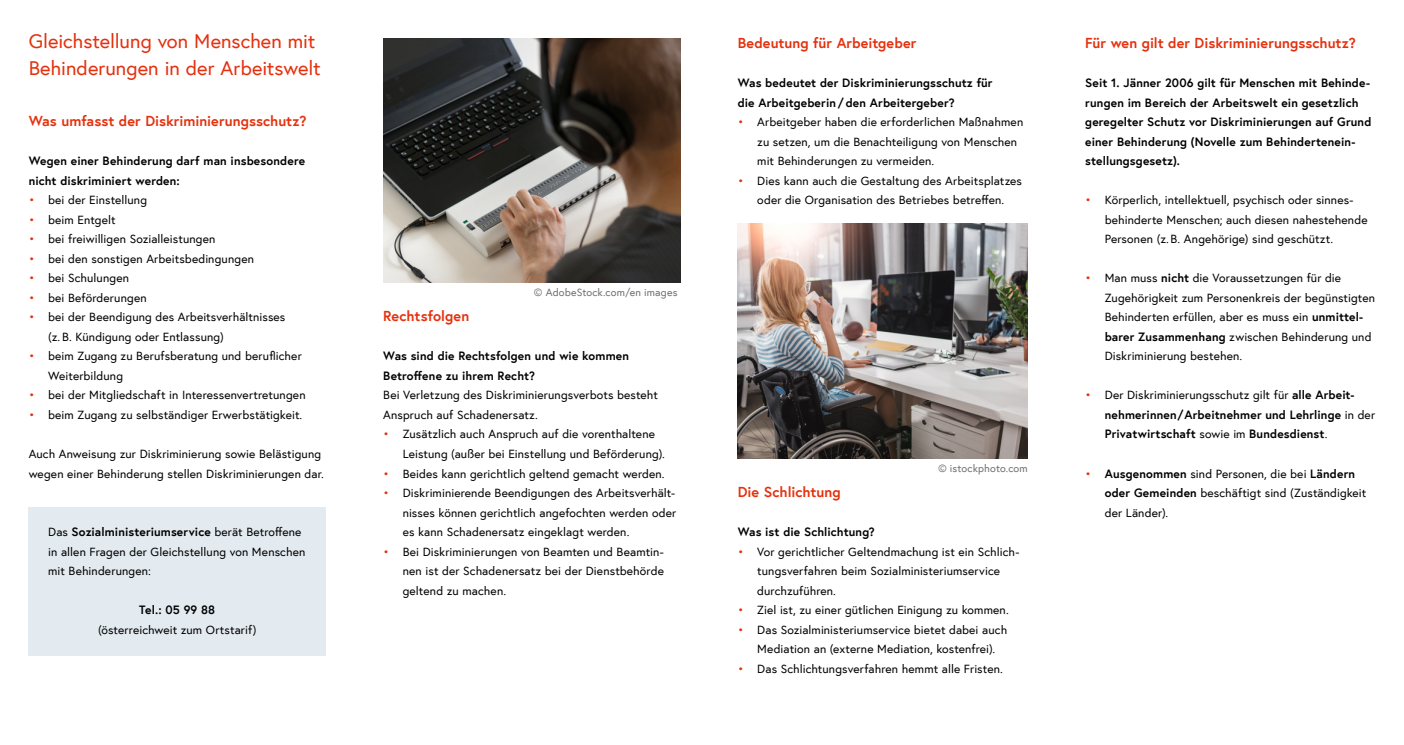
<style>
.page{position:relative;width:1404px;height:745px;background:#fff}
.page>*{position:absolute;margin:0;border:0;box-sizing:border-box;transform-origin:0 0}
.h1_ohne_Nummerierung{font:20px/27.5px "Europa Austria";color:#e5310e}
.h2_ohne_Nummerierung{font:700 14.38px "Europa Austria";letter-spacing:.005em;color:#e5310e}
.Infobox_p_Infobox_ohne_h{font:12px/19.5px "Europa Austria";letter-spacing:.01em;color:#000}
.p_Abstand_danach{font:700 12px/19.5px "Europa Austria";letter-spacing:.015em;color:#000}
.p{font:700 12px/19.5px "Europa Austria";letter-spacing:.01em;color:#000}
.p_Abstand_danach-2{font:12px/19.5px "Europa Austria";letter-spacing:.01em;color:#000}
.p-2{font:12px/19.5px "Europa Austria";letter-spacing:.01em;color:#000}
.t1{font:10.62px "Europa Austria";letter-spacing:.015em;color:#6f6f6e}
.s1{color:#e5310e}
.s2{font-weight:700}
.s3{font-weight:400;color:#e5310e}
.s4{font-weight:400}
</style>
<div class="page">
<div style="left:29px;top:507px;width:297px;height:89px;background:#e4ebf0"></div>
<div style="left:29px;top:584px;width:297px;height:71px;background:#e4ebf0"></div>
<img style="left:737px;top:224px;width:290px;height:234px">
<img style="left:383px;top:38px;width:297px;height:244px">
<h1 class="h1_ohne_Nummerierung" style="left:29px;top:27px;width:293px">Gleichstellung von Menschen mit<br>Behinderungen in der Arbeitswelt</h1>
<h2 class="h2_ohne_Nummerierung" style="left:29px;top:111px;width:279px">Was umfasst der Diskriminierungsschutz?</h2>
<p class="p" style="left:29px;top:151px;width:278px">Wegen einer Behinderung darf man insbesondere nicht diskriminiert werden:</p>
<p class="Infobox_p_Infobox_ohne_h" style="left:29px;top:190px;width:120px"><span class="s1">•</span> bei der Einstellung</p>
<p class="Infobox_p_Infobox_ohne_h" style="left:29px;top:209px;width:88px"><span class="s1">•</span> beim Entgelt</p>
<p class="Infobox_p_Infobox_ohne_h" style="left:29px;top:229px;width:188px"><span class="s1">•</span> bei freiwilligen Sozialleistungen</p>
<p class="Infobox_p_Infobox_ohne_h" style="left:29px;top:248px;width:227px"><span class="s1">•</span> bei den sonstigen Arbeitsbedingungen</p>
<p class="Infobox_p_Infobox_ohne_h" style="left:29px;top:268px;width:102px"><span class="s1">•</span> bei Schulungen</p>
<p class="Infobox_p_Infobox_ohne_h" style="left:29px;top:287px;width:119px"><span class="s1">•</span> bei Beförderungen</p>
<p class="Infobox_p_Infobox_ohne_h" style="left:48px;top:307px;width:239px;text-indent:-19px"><span class="s1">•</span> bei der Beendigung des Arbeitsverhältnisses (z. B. Kündigung oder Entlassung)</p>
<p class="Infobox_p_Infobox_ohne_h" style="left:48px;top:346px;width:255px;text-indent:-19px"><span class="s1">•</span> beim Zugang zu Berufsberatung und beruflicher<br>Weiterbildung</p>
<p class="Infobox_p_Infobox_ohne_h" style="left:29px;top:385px;width:278px"><span class="s1">•</span> bei der Mitgliedschaft in Interessenvertretungen</p>
<p class="Infobox_p_Infobox_ohne_h" style="left:29px;top:404px;width:275px"><span class="s1">•</span> beim Zugang zu selbständiger Erwerbstätigkeit.</p>
<p class="p_Abstand_danach-2" style="left:29px;top:443px;width:297px">Auch Anweisung zur Diskriminierung sowie Belästigung wegen einer Behinderung stellen Diskriminierungen dar.</p>
<p class="Infobox_p_Infobox_ohne_h" style="left:48px;top:521px;width:259px">Das <span class="s2">Sozialministeriumservice</span> berät Betroffene in allen Fragen der Gleichstellung von Menschen mit Behinderungen:</p>
<p class="Infobox_p_Infobox_ohne_h" style="left:98px;top:599px;width:160px;text-align:center"><span class="s2">Tel.: 05 99 88<br></span>(österreichweit zum Ortstarif)</p>
<p class="t1" style="left:533px;top:285px;width:145px">© AdobeStock.com/en images</p>
<h2 class="h2_ohne_Nummerierung" style="left:383px;top:306px;width:88px">Rechtsfolgen</h2>
<p class="p" style="left:383px;top:346px;width:247px">Was sind die Rechtsfolgen und wie kommen<br>Betroffene zu ihrem Recht?</p>
<p class="p-2" style="left:383px;top:385px;width:276px">Bei Verletzung des Diskriminierungsverbots besteht<br>Anspruch auf Schadenersatz.</p>
<p class="Infobox_p_Infobox_ohne_h" style="left:403px;top:424px;width:264px;text-indent:-19px"><span class="s1">•</span> Zusätzlich auch Anspruch auf die vorenthaltene<br>Leistung (außer bei Einstellung und Beförderung).</p>
<p class="Infobox_p_Infobox_ohne_h" style="left:383px;top:463px;width:283px"><span class="s1">•</span> Beides kann gerichtlich geltend gemacht werden.</p>
<p class="Infobox_p_Infobox_ohne_h" style="left:403px;top:482px;width:275px;text-align:justify;text-indent:-19px"><span class="s1">•</span> Diskriminierende Beendigungen des Arbeitsverhält&shy;nisses können gerichtlich angefochten werden oder es kann Schadenersatz eingeklagt werden.</p>
<p class="Infobox_p_Infobox_ohne_h" style="left:403px;top:541px;width:263px;text-align:justify;text-indent:-19px"><span class="s1">•</span> Bei Diskriminierungen von Beamten und Beamtin&shy;nen ist der Schadenersatz bei der Dienstbehörde geltend zu machen.</p>
<h2 class="h2_ohne_Nummerierung" style="left:737px;top:33px;width:180px">Bedeutung für Arbeitgeber</h2>
<p class="p" style="left:737px;top:73px;width:256px">Was bedeutet der Diskriminierungsschutz für die Arbeitgeberin /den Arbeitergeber?</p>
<p class="Infobox_p_Infobox_ohne_h" style="left:757px;top:112px;width:267px;text-indent:-19px"><span class="s1">•</span> Arbeitgeber haben die erforderlichen Maßnahmen zu setzen, um die Benachteiligung von Menschen mit Behinderungen zu vermeiden.</p>
<p class="Infobox_p_Infobox_ohne_h" style="left:737px;top:170px;width:286px;text-align:center"><span class="s1">•</span> Dies kann auch die Gestaltung des Arbeitsplatzes oder die Organisation des Betriebes betreffen.</p>
<p class="t1" style="left:938px;top:461px;width:91px">© istockphoto.com</p>
<h2 class="h2_ohne_Nummerierung" style="left:737px;top:482px;width:104px">Die Schlichtung</h2>
<p class="p" style="left:737px;top:521px;width:138px">Was ist die Schlichtung?</p>
<p class="Infobox_p_Infobox_ohne_h" style="left:757px;top:541px;width:263px;text-indent:-19px"><span class="s1">•</span> Vor gerichtlicher Geltendmachung ist ein Schlich&shy;tungsverfahren beim Sozialministeriumservice durchzuführen.</p>
<p class="Infobox_p_Infobox_ohne_h" style="left:737px;top:599px;width:272px"><span class="s1">•</span> Ziel ist, zu einer gütlichen Einigung zu kommen.</p>
<p class="Infobox_p_Infobox_ohne_h" style="left:757px;top:619px;width:251px;text-indent:-19px"><span class="s1">•</span> Das Sozialministeriumservice bietet dabei auch<br>Mediation an (externe Mediation, kostenfrei).</p>
<p class="Infobox_p_Infobox_ohne_h" style="left:737px;top:658px;width:267px"><span class="s1">•</span> Das Schlichtungsverfahren hemmt alle Fristen.</p>
<h2 class="h2_ohne_Nummerierung" style="left:1085px;top:33px;width:272px">Für wen gilt der Diskriminierungsschutz?</h2>
<p class="p_Abstand_danach" style="left:1085px;top:73px;width:288px">Seit 1. Jänner 2006 gilt für Menschen mit Behinde&shy;rungen im Bereich der Arbeitswelt ein gesetzlich geregelter Schutz vor Diskriminierungen auf Grund einer Behinderung (Novelle zum Behindertenein&shy;stellungsgesetz).</p>
<p class="Infobox_p_Infobox_ohne_h" style="left:1104px;top:190px;width:264px;text-indent:-19px"><span class="s1">•</span> Körperlich, intellektuell, psychisch oder sinnes&shy;behinderte Menschen; auch diesen nahestehende<br>Personen (z. B. Angehörige) sind geschützt.</p>
<p class="Infobox_p_Infobox_ohne_h" style="left:1104px;top:268px;width:272px;text-indent:-19px"><span class="s1">•</span> Man muss <span class="s2">nicht</span> die Voraussetzungen für die Zugehörigkeit zum Personenkreis der begünstigten Behinderten erfüllen, aber es muss ein <span class="s2">unmittel&shy;barer Zusammenhang</span> zwischen Behinderung und Diskriminierung bestehen.</p>
<p class="p_Abstand_danach" style="left:1104px;top:385px;width:272px;text-indent:-19px"><span class="s3">•</span> <span class="s4">Der Diskriminierungsschutz gilt für</span> alle Arbeit&shy;nehmerinnen/Arbeitnehmer und Lehrlinge <span class="s4">in der<br></span>Privatwirtschaft <span class="s4">sowie im</span> Bundesdienst<span class="s4">.</span></p>
<p class="Infobox_p_Infobox_ohne_h" style="left:1104px;top:463px;width:263px;text-indent:-19px"><span class="s1">•</span> <span class="s2">Ausgenommen</span> sind Personen, die bei <span class="s2">Ländern oder Gemeinden</span> beschäftigt sind (Zuständigkeit der Länder).</p>
</div>
